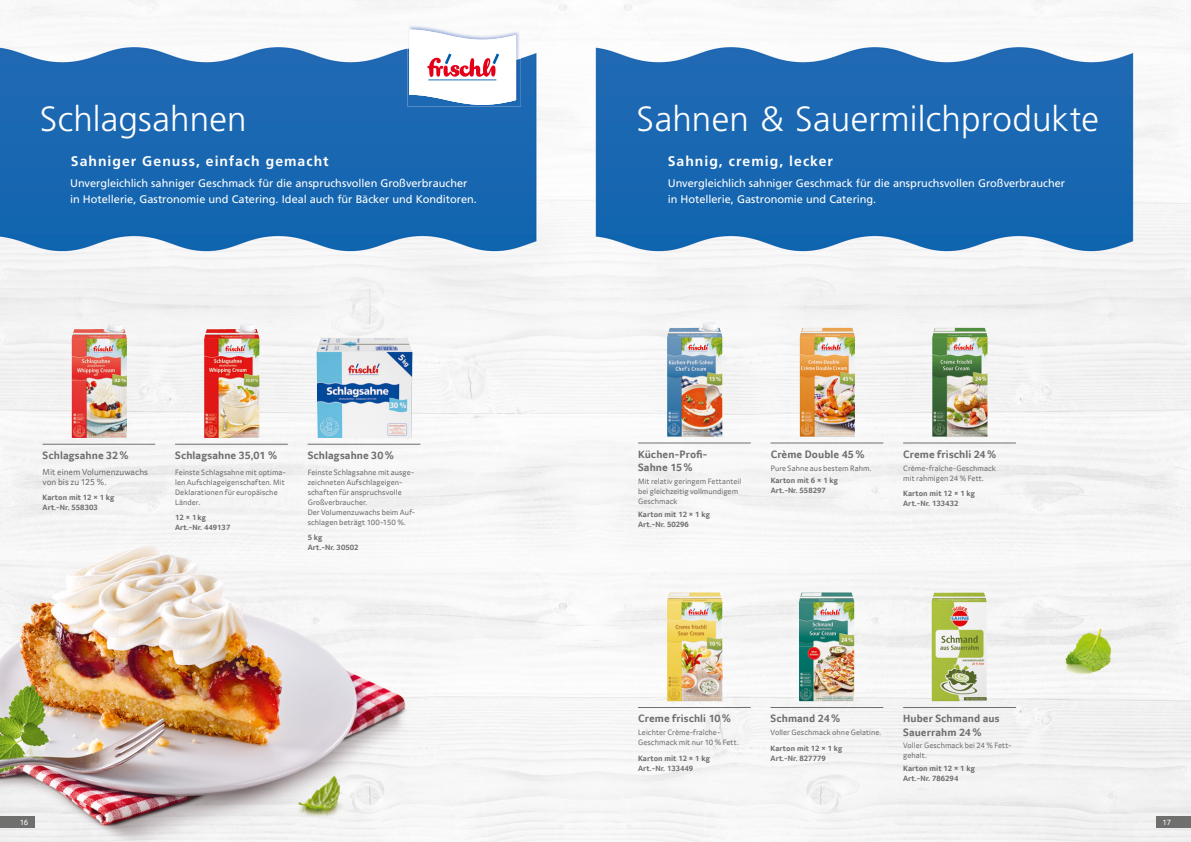
<style>
.page{position:relative;width:1191px;height:842px;background:#fff}
.page>*{position:absolute;margin:0;border:0;box-sizing:border-box;transform-origin:0 0}
.t1{font:300 35px "Frutiger LT Std";letter-spacing:.005em;color:#fff}
.t2{font:700 14px "Frutiger LT Std";letter-spacing:.075em;color:#fff}
.t3{font:11px/16px "Frutiger LT Std";color:#fff}
.t4{font:700 11px/13.2px "Transgourmet";letter-spacing:.005em;color:#6f6f6e}
.t5{font:9px/10px "Transgourmet";color:#6f6f6e}
.t6{font:8px/10px "Transgourmet";letter-spacing:.005em;color:#6f6f6e}
.t7{font:700 8px/10px "Transgourmet";color:#6f6f6e}
.t8{font:8px "Transgourmet";color:#fff}
</style>
<div class="page">
<img style="left:0;top:0;width:1191px;height:842px">
<img style="left:407px;top:25px;width:114px;height:81px">
<svg style="left:409px;top:30px;width:107px;height:78px"></svg>
<img style="left:204px;top:323px;width:56px;height:115px">
<img style="left:316px;top:338px;width:96px;height:100px">
<img style="left:71px;top:323px;width:56px;height:115px">
<img style="left:667px;top:322px;width:55px;height:115px">
<img style="left:667px;top:592px;width:55px;height:109px">
<img style="left:799px;top:592px;width:55px;height:109px">
<img style="left:931px;top:592px;width:55px;height:109px">
<img style="left:799px;top:328px;width:56px;height:109px">
<img style="left:932px;top:328px;width:55px;height:109px">
<hr style="left:43px;top:444px;width:112px;height:1px;background:#6f6f6e">
<hr style="left:175px;top:444px;width:113px;height:1px;background:#6f6f6e">
<hr style="left:308px;top:444px;width:112px;height:1px;background:#6f6f6e">
<hr style="left:903px;top:443px;width:113px;height:1px;background:#6f6f6e">
<hr style="left:638px;top:443px;width:112px;height:1px;background:#6f6f6e">
<hr style="left:638px;top:707px;width:112px;height:1px;background:#6f6f6e">
<hr style="left:770px;top:707px;width:113px;height:1px;background:#6f6f6e">
<hr style="left:903px;top:707px;width:113px;height:1px;background:#6f6f6e">
<hr style="left:770px;top:443px;width:113px;height:1px;background:#6f6f6e">
<div style="left:0;top:816px;width:35px;height:12px;background:#6f6f6e"></div>
<div style="left:1155px;top:816px;width:36px;height:12px;background:#6f6f6e"></div>
<h1 class="t1" style="left:40px;top:99px;width:209px">Schlagsahnen</h1>
<h2 class="t2" style="left:71px;top:153px;width:259px">Sahniger Genuss, einfach gemacht</h2>
<h3 class="t3" style="left:70px;top:175px;width:408px">Unvergleichlich sahniger Geschmack für die anspruchsvollen Großverbraucher in Hotellerie, Gastronomie und Catering. Ideal auch für Bäcker und Konditoren.</h3>
<h3 class="t4" style="left:43px;top:449px;width:88px">Schlagsahne 32 %</h3>
<p class="t5" style="left:43px;top:467px;width:107px">Mit einem Volumenzuwachs von bis zu 125 %.</p>
<p class="t7" style="left:43px;top:493px;width:73px">Karton mit 12 × 1 kg<br>Art.-Nr. 558303</p>
<h3 class="t4" style="left:175px;top:449px;width:104px">Schlagsahne 35,01 %</h3>
<p class="t6" style="left:175px;top:467px;width:112px">Feinste Schlagsahne mit optima&shy;len Aufschlageigenschaften. Mit<br>Deklarationen für europäische<br>Länder.</p>
<p class="t7" style="left:175px;top:513px;width:57px">12 × 1 kg<br>Art.-Nr. 449137</p>
<h3 class="t4" style="left:308px;top:449px;width:88px">Schlagsahne 30 %</h3>
<p class="t6" style="left:308px;top:467px;width:109px">Feinste Schlagsahne mit ausge&shy;zeichneten Aufschlageigen&shy;schaften für anspruchsvolle<br>Großverbraucher.<br>Der Volumenzuwachs beim Auf&shy;schlagen beträgt 100-150 %.</p>
<p class="t7" style="left:308px;top:533px;width:52px">5 kg<br>Art.-Nr. 30502</p>
<h1 class="t1" style="left:636px;top:99px;width:464px">Sahnen &amp; Sauermilchprodukte</h1>
<h2 class="t2" style="left:668px;top:153px;width:167px">Sahnig, cremig, lecker</h2>
<h3 class="t3" style="left:668px;top:175px;width:399px">Unvergleichlich sahniger Geschmack für die anspruchsvollen Großverbraucher in Hotellerie, Gastronomie und Catering.</h3>
<h3 class="t4" style="left:638px;top:447px;width:71px">Küchen-Profi-<br>Sahne 15 %</h3>
<p class="t6" style="left:638px;top:476px;width:105px">Mit relativ geringem Fettanteil bei gleichzeitig vollmundigem<br>Geschmack</p>
<p class="t7" style="left:638px;top:509px;width:73px">Karton mit 12 × 1 kg<br>Art.-Nr. 50296</p>
<h3 class="t4" style="left:770px;top:447px;width:95px">Crème Double 45 %</h3>
<p class="t6" style="left:770px;top:463px;width:102px">Pure Sahne aus bestem Rahm.</p>
<p class="t7" style="left:770px;top:476px;width:69px">Karton mit 6 × 1 kg<br>Art.-Nr. 558297</p>
<h3 class="t4" style="left:903px;top:447px;width:94px">Creme frischli 24 %</h3>
<p class="t6" style="left:903px;top:463px;width:94px">Crème-fraîche-Geschmack mit rahmigen 24 % Fett.</p>
<p class="t7" style="left:903px;top:488px;width:73px">Karton mit 12 × 1 kg<br>Art.-Nr. 133432</p>
<h3 class="t4" style="left:638px;top:712px;width:94px">Creme frischli 10 %</h3>
<p class="t6" style="left:638px;top:727px;width:102px">Leichter Crème-fraîche-<br>Geschmack mit nur 10 % Fett.</p>
<p class="t7" style="left:638px;top:753px;width:73px">Karton mit 12 × 1 kg<br>Art.-Nr. 133449</p>
<h3 class="t4" style="left:770px;top:712px;width:71px">Schmand 24 %</h3>
<p class="t6" style="left:770px;top:727px;width:112px">Voller Geschmack ohne Gelatine.</p>
<p class="t7" style="left:770px;top:743px;width:73px">Karton mit 12 × 1 kg<br>Art.-Nr. 827779</p>
<h3 class="t4" style="left:903px;top:712px;width:98px">Huber Schmand aus<br>Sauerrahm 24 %</h3>
<p class="t6" style="left:903px;top:741px;width:110px">Voller Geschmack bei 24 % Fett&shy;gehalt.</p>
<p class="t7" style="left:903px;top:763px;width:73px">Karton mit 12 × 1 kg<br>Art.-Nr. 786294</p>
<p class="t8" style="left:20px;top:817px;width:10px">16</p>
<p class="t8" style="left:1162px;top:817px;width:10px">17</p>
</div>
